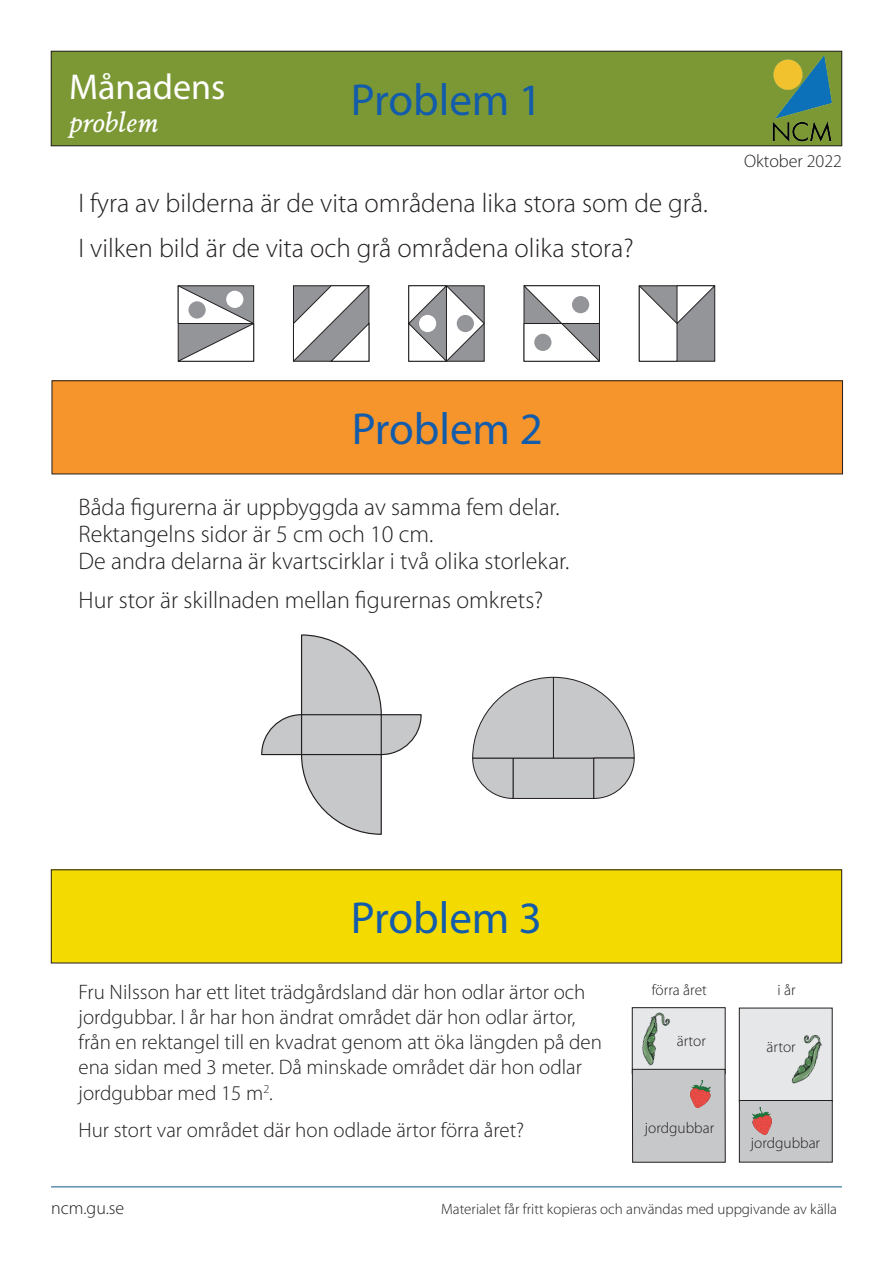
<style>
.page{position:relative;width:893px;height:1263px;background:#fff}
.page>*{position:absolute;margin:0;border:0;box-sizing:border-box;transform-origin:0 0}
.t1{font:45px "Myriad Pro";color:#135cab}
.t2{font:36px "Myriad Pro";color:#fff}
.t3{font:300 27px/45px "Myriad Pro";color:#231f20}
.t4{font:italic 27px "Berling Nova Text Pro";color:#fff}
.t5{font:300 24px/27px "Myriad Pro";color:#231f20}
.t6{font:300 21px/25.2px "Myriad Pro";color:#231f20}
.t7{font:300 18px "Myriad Pro";color:#231f20}
.t8{font:300 15.45px "Myriad Pro";color:#231f20}
.t9{font:300 15px "Myriad Pro";color:#231f20}
</style>
<div class="page">
<hr style="left:51px;top:1186px;width:791px;height:1px;background:#0d5887">
<div style="left:51px;top:51px;width:791px;height:95px;background:#7b9834"></div>
<div style="left:51px;top:51px;width:791px;height:95px;border:1px solid #231f20"></div>
<div style="left:52px;top:381px;width:790px;height:93px;background:#f5952b"></div>
<div style="left:51px;top:870px;width:791px;height:93px;background:#f3da01"></div>
<img style="left:772px;top:56px;width:60px;height:85px">
<svg style="left:638px;top:285px;width:78px;height:77px"></svg>
<svg style="left:523px;top:285px;width:77px;height:77px"></svg>
<div style="left:572px;top:296px;width:17px;height:17px;background:#939598;border-radius:50%"></div>
<div style="left:534px;top:334px;width:17px;height:17px;background:#939598;border-radius:50%"></div>
<svg style="left:408px;top:285px;width:77px;height:77px"></svg>
<div style="left:457px;top:315px;width:17px;height:17px;background:#939598;border-radius:50%"></div>
<div style="left:419px;top:315px;width:17px;height:17px;background:#fff;border-radius:50%"></div>
<svg style="left:293px;top:285px;width:77px;height:77px"></svg>
<svg style="left:177px;top:285px;width:78px;height:77px"></svg>
<div style="left:188px;top:301px;width:18px;height:17px;background:#939598;border-radius:50%"></div>
<div style="left:226px;top:291px;width:17px;height:17px;background:#fff;border-radius:50%"></div>
<svg style="left:261px;top:634px;width:161px;height:201px"></svg>
<svg style="left:472px;top:676px;width:163px;height:123px"></svg>
<div style="left:632px;top:1008px;width:93px;height:66px;background:#e6e7e9"></div>
<div style="left:632px;top:1007px;width:93px;height:67px;border:1px solid #231f20"></div>
<div style="left:632px;top:1069px;width:93px;height:93px;background:#c7c8ca"></div>
<div style="left:632px;top:1069px;width:94px;height:93px;border:1px solid #231f20"></div>
<div style="left:739px;top:1008px;width:93px;height:93px;background:#e6e7e9"></div>
<div style="left:739px;top:1100px;width:93px;height:62px;background:#c7c8ca"></div>
<div style="left:739px;top:1100px;width:94px;height:62px;border:1px solid #231f20"></div>
<img style="left:631px;top:1007px;width:51px;height:67px">
<img style="left:791px;top:1035px;width:31px;height:49px">
<img style="left:690px;top:1080px;width:20px;height:27px">
<img style="left:752px;top:1107px;width:20px;height:27px">
<h2 class="t2" style="left:69px;top:68px;width:158px">Månadens</h2>
<p class="t4" style="left:69px;top:105px;width:91px">problem</p>
<h1 class="t1" style="left:351px;top:76px;width:193px">Problem 1</h1>
<p class="t3" style="left:79px;top:181px;width:631px">I fyra av bilderna är de vita områdena lika stora som de grå.<br>I vilken bild är de vita och grå områdena olika stora?</p>
<p class="t7" style="left:744px;top:151px;width:99px">Oktober 2022</p>
<h1 class="t1" style="left:352px;top:405px;width:193px">Problem 2</h1>
<p class="t5" style="left:79px;top:494px;width:492px">Båda figurerna är uppbyggda av samma fem delar.<br>Rektangelns sidor är 5 cm och 10 cm.<br>De andra delarna är kvartscirklar i två olika storlekar.</p>
<p class="t5" style="left:79px;top:587px;width:466px">Hur stor är skillnaden mellan figurernas omkrets?</p>
<h1 class="t1" style="left:351px;top:894px;width:193px">Problem 3</h1>
<p class="t6" style="left:79px;top:979px;width:525px">Fru Nilsson har ett litet trädgårdsland där hon odlar ärtor och jordgubbar. I år har hon ändrat området där hon odlar ärtor, från en rektangel till en kvadrat genom att öka längden på den ena sidan med 3 meter. Då minskade området där hon odlar jordgubbar med 15 m<sup>2</sup>.</p>
<p class="t6" style="left:79px;top:1117px;width:447px">Hur stort var området där hon odlade ärtor förra året?</p>
<p class="t8" style="left:652px;top:981px;width:57px">förra året</p>
<p class="t8" style="left:777px;top:981px;width:20px">i år</p>
<p class="t8" style="left:677px;top:1033px;width:31px">ärtor</p>
<p class="t8" style="left:766px;top:1038px;width:31px">ärtor</p>
<p class="t8" style="left:645px;top:1119px;width:71px">jordgubbar</p>
<p class="t8" style="left:751px;top:1134px;width:71px">jordgubbar</p>
<p class="t7" style="left:51px;top:1198px;width:75px">ncm.gu.se</p>
<p class="t9" style="left:441px;top:1201px;width:397px">Materialet får fritt kopieras och användas med uppgivande av källa</p>
</div>
